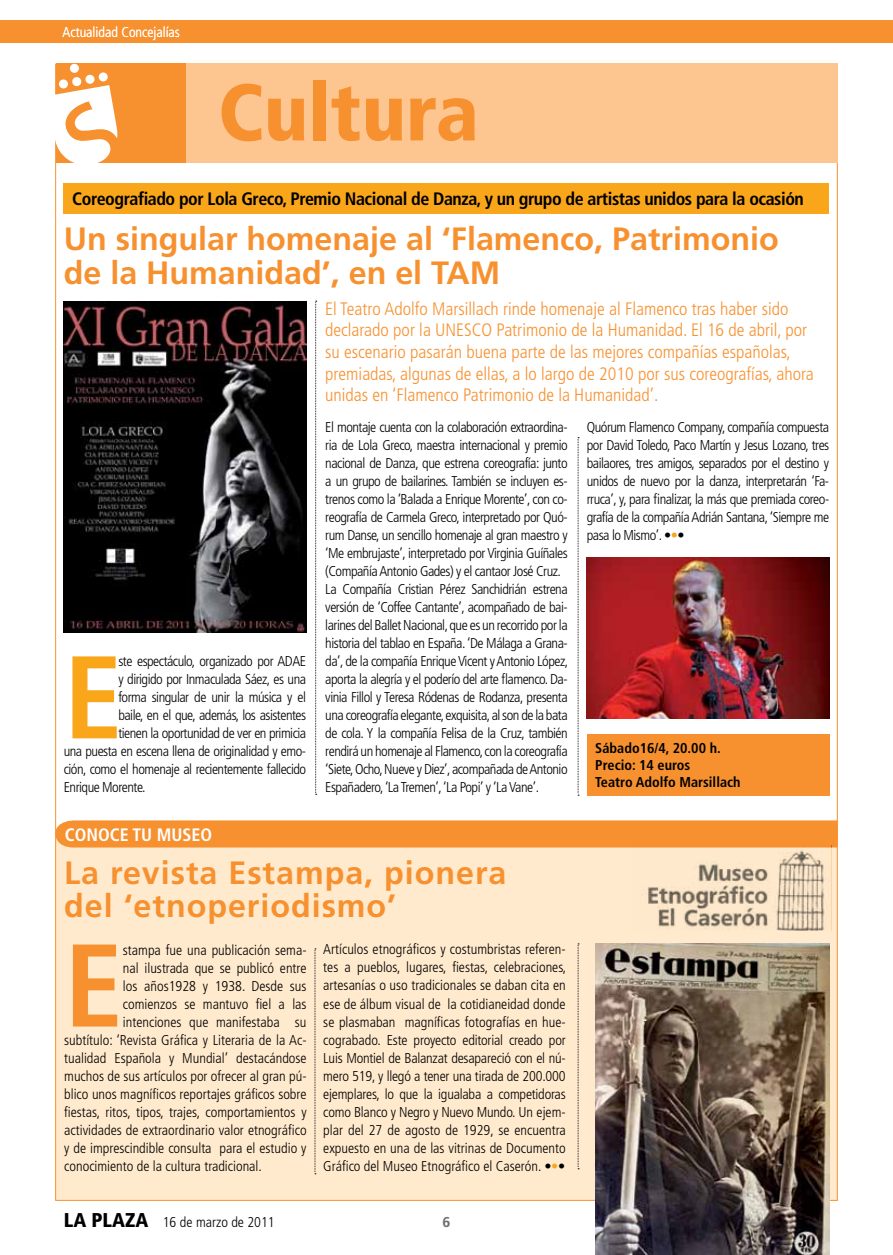
<style>
.page{position:relative;width:893px;height:1255px;background:#fff}
.page>*{position:absolute;margin:0;border:0;box-sizing:border-box;transform-origin:0 0}
.t1{font:700 condensed 117.45px "Frutiger LT";color:#f79130}
.t2{font:700 condensed 117.45px "Frutiger LT";color:#faa61a}
.t3{font:900 condensed 79.95px "Frutiger LT";color:#f79130}
.t4{font:700 32.25px/34.5px "Frutiger LT";color:#f79130}
.t5{font:700 32.25px/33px "Frutiger LT";letter-spacing:.03em;color:#f79130}
.t6{font:300 condensed 18px/21.6px "Frutiger LT";color:#f79130}
.t7{font:700 condensed 18px "Frutiger LT";letter-spacing:-.025em;color:#000}
.t8{font:700 condensed 18px "Frutiger LT";color:#fff}
.t9{font:300 condensed 14.25px/18px "Frutiger LT";letter-spacing:-.035em;color:#000;text-align:justify}
.t10{font:300 condensed 14.25px "Frutiger LT";color:#000}
.t11{font:700 condensed 14.25px/17.1px "Frutiger LT";color:#000}
.t12{font:300 condensed 14.25px "Frutiger LT";color:#fff}
.t13{font:700 14.25px "Frutiger LT";color:#6d6e71}
.s1{color:#faa61a}
.s2{font-weight:900;font-size:19.95px}
</style>
<div class="page">
<div style="left:0;top:20px;width:893px;height:23px;background:#f79130"></div>
<div style="left:55px;top:837px;width:782px;height:362px;background:#ffeacd"></div>
<svg style="left:578px;top:943px;width:1px;height:226px"></svg>
<div style="left:64px;top:183px;width:765px;height:30px;background:#faa61a"></div>
<div style="left:587px;top:733px;width:242px;height:62px;background:#f79130"></div>
<img style="left:64px;top:301px;width:242px;height:332px">
<img style="left:587px;top:557px;width:242px;height:161px">
<svg style="left:315px;top:301px;width:2px;height:493px"></svg>
<svg style="left:578px;top:437px;width:1px;height:358px"></svg>
<div style="left:57px;top:820px;width:779px;height:27px;background:#f79130"></div>
<img style="left:634px;top:845px;width:197px;height:85px">
<svg style="left:315px;top:948px;width:1px;height:226px"></svg>
<img style="left:595px;top:943px;width:234px;height:311px">
<div style="left:138px;top:64px;width:700px;height:99px;background:#fdc590"></div>
<div style="left:56px;top:64px;width:130px;height:99px;background:#f79130"></div>
<div style="left:72px;top:77px;width:10px;height:9px;background:#fff;border-radius:4px"></div>
<div style="left:70px;top:63px;width:9px;height:10px;background:#fff;border-radius:4px"></div>
<div style="left:59px;top:79px;width:9px;height:10px;background:#fff;border-radius:4px"></div>
<svg style="left:85px;top:74px;width:10px;height:10px"></svg>
<svg style="left:98px;top:72px;width:10px;height:10px"></svg>
<svg style="left:55px;top:85px;width:62px;height:83px"></svg>
<p class="t12" style="left:63px;top:24px;width:119px">Actualidad Concejalías</p>
<h2 class="t3" style="left:218px;top:64px;width:262px">Cultura</h2>
<p class="t7" style="left:72px;top:188px;width:733px">Coreografiado por Lola Greco, Premio Nacional de Danza, y un grupo de artistas unidos para la ocasión</p>
<h3 class="t4" style="left:64px;top:221px;width:717px">Un singular homenaje al ‘Flamenco, Patrimonio de la Humanidad’, en el TAM</h3>
<p class="t6" style="left:325px;top:298px;width:490px">El Teatro Adolfo Marsillach rinde homenaje al Flamenco tras haber sido declarado por la UNESCO Patrimonio de la Humanidad. El 16 de abril, por su escenario pasarán buena parte de las mejores compañías españolas, premiadas, algunas de ellas, a lo largo de 2010 por sus coreografías, ahora unidas en ‘Flamenco Patrimonio de la Humanidad’.</p>
<h1 class="t2" style="left:64px;top:628px;width:60px">E</h1>
<p class="t9" style="left:118px;top:652px;width:189px">ste espectáculo, organizado por ADAE</p>
<p class="t9" style="left:118px;top:670px;width:189px">y dirigido por Inmaculada Sáez, es una</p>
<p class="t9" style="left:118px;top:688px;width:189px">forma singular de unir la música y el</p>
<p class="t9" style="left:118px;top:706px;width:189px">baile, en el que, además, los asistentes</p>
<p class="t9" style="left:118px;top:724px;width:189px">tienen la oportunidad de ver en primicia</p>
<p class="t9" style="left:64px;top:742px;width:244px">una puesta en escena llena de originalidad y emo-</p>
<p class="t9" style="left:64px;top:760px;width:244px">ción, como el homenaje al recientemente fallecido</p>
<p class="t9" style="left:64px;top:778px;width:83px">Enrique Morente.</p>
<p class="t8" style="left:65px;top:823px;width:149px">CONOCE TU MUSEO</p>
<p class="t9" style="left:325px;top:418px;width:244px;text-align:left">El montaje cuenta con la colaboración extraordina&shy;ria de Lola Greco, maestra internacional y premio nacional de Danza, que estrena coreografía: junto a un grupo de bailarines. También se incluyen es&shy;trenos como la ‘Balada a Enrique Morente’, con co&shy;reografía de Carmela Greco, interpretado por Quó&shy;rum Danse, un sencillo homenaje al gran maestro y ‘Me embrujaste’, interpretado por Virginia Guíñales (Compañía Antonio Gades) y el cantaor José Cruz.<br>La Compañía Cristian Pérez Sanchidrián estrena versión de ‘Coffee Cantante’, acompañado de bai&shy;larines del Ballet Nacional, que es un recorrido por la historia del tablao en España. ‘De Málaga a Grana&shy;da’, de la compañía Enrique Vicent y Antonio López, aporta la alegría y el poderío del arte flamenco. Da&shy;vinia Fillol y Teresa Ródenas de Rodanza, presenta una coreografía elegante, exquisita, al son de la bata de cola. Y la compañía Felisa de la Cruz, también rendirá un homenaje al Flamenco, con la coreografía ‘Siete, Ocho, Nueve y Diez’, acompañada de Antonio Españadero, ‘La Tremen’, ‘La Popi’ y ‘La Vane’.</p>
<p class="t9" style="left:587px;top:418px;width:244px">Quórum Flamenco Company, compañía compuesta por David Toledo, Paco Martín y Jesus Lozano, tres bailaores, tres amigos, separados por el destino y unidos de nuevo por la danza, interpretarán ‘Fa&shy;rruca’, y, para finalizar, la más que premiada coreo&shy;grafía de la compañía Adrián Santana, ‘Siempre me pasa lo Mismo’. •<span class="s1">•</span>•</p>
<p class="t11" style="left:595px;top:739px;width:147px">Sábado16/4, 20.00 h.<br>Precio: 14 euros<br>Teatro Adolfo Marsillach</p>
<h3 class="t5" style="left:64px;top:856px;width:444px">La revista Estampa, pionera del ‘etnoperiodismo’</h3>
<h1 class="t1" style="left:64px;top:916px;width:60px">E</h1>
<p class="t10" style="left:123px;top:941px;width:185px">stampa fue una publicación sema-</p>
<p class="t9" style="left:323px;top:940px;width:244px">Artículos etnográficos y costumbristas referen&shy;tes a pueblos, lugares, fiestas, celebraciones, artesanías o uso tradicionales se daban cita en ese de álbum visual de la cotidianeidad donde se plasmaban magníficas fotografías en hue&shy;cograbado. Este proyecto editorial creado por Luis Montiel de Balanzat desapareció con el nú&shy;mero 519, y llegó a tener una tirada de 200.000 ejemplares, lo que la igualaba a competidoras como Blanco y Negro y Nuevo Mundo. Un ejem&shy;plar del 27 de agosto de 1929, se encuentra expuesto en una de las vitrinas de Documento Gráfico del Museo Etnográfico el Caserón. •<span class="s1">•</span>•</p>
<p class="t10" style="left:123px;top:959px;width:185px">nal ilustrada que se publicó entre</p>
<p class="t10" style="left:123px;top:977px;width:185px">los años1928 y 1938. Desde sus</p>
<p class="t10" style="left:123px;top:995px;width:185px">comienzos se mantuvo fiel a las</p>
<p class="t10" style="left:123px;top:1013px;width:185px">intenciones que manifestaba su</p>
<p class="t10" style="left:64px;top:1031px;width:244px">subtítulo: ‘Revista Gráfica y Literaria de la Ac-</p>
<p class="t10" style="left:64px;top:1049px;width:244px">tualidad Española y Mundial’ destacándose</p>
<p class="t10" style="left:64px;top:1067px;width:244px">muchos de sus artículos por ofrecer al gran pú-</p>
<p class="t10" style="left:64px;top:1085px;width:244px">blico unos magníficos reportajes gráficos sobre</p>
<p class="t10" style="left:64px;top:1103px;width:244px">fiestas, ritos, tipos, trajes, comportamientos y</p>
<p class="t10" style="left:64px;top:1121px;width:244px">actividades de extraordinario valor etnográfico</p>
<p class="t10" style="left:64px;top:1139px;width:244px">y de imprescindible consulta para el estudio y</p>
<p class="t10" style="left:64px;top:1157px;width:199px">conocimiento de la cultura tradicional.</p>
<p class="t10" style="left:64px;top:1214px;width:213px"><span class="s2">LA PLAZA</span> 16 de marzo de 2011</p>
<p class="t13" style="left:442px;top:1213px;width:9px">6</p>
</div>
